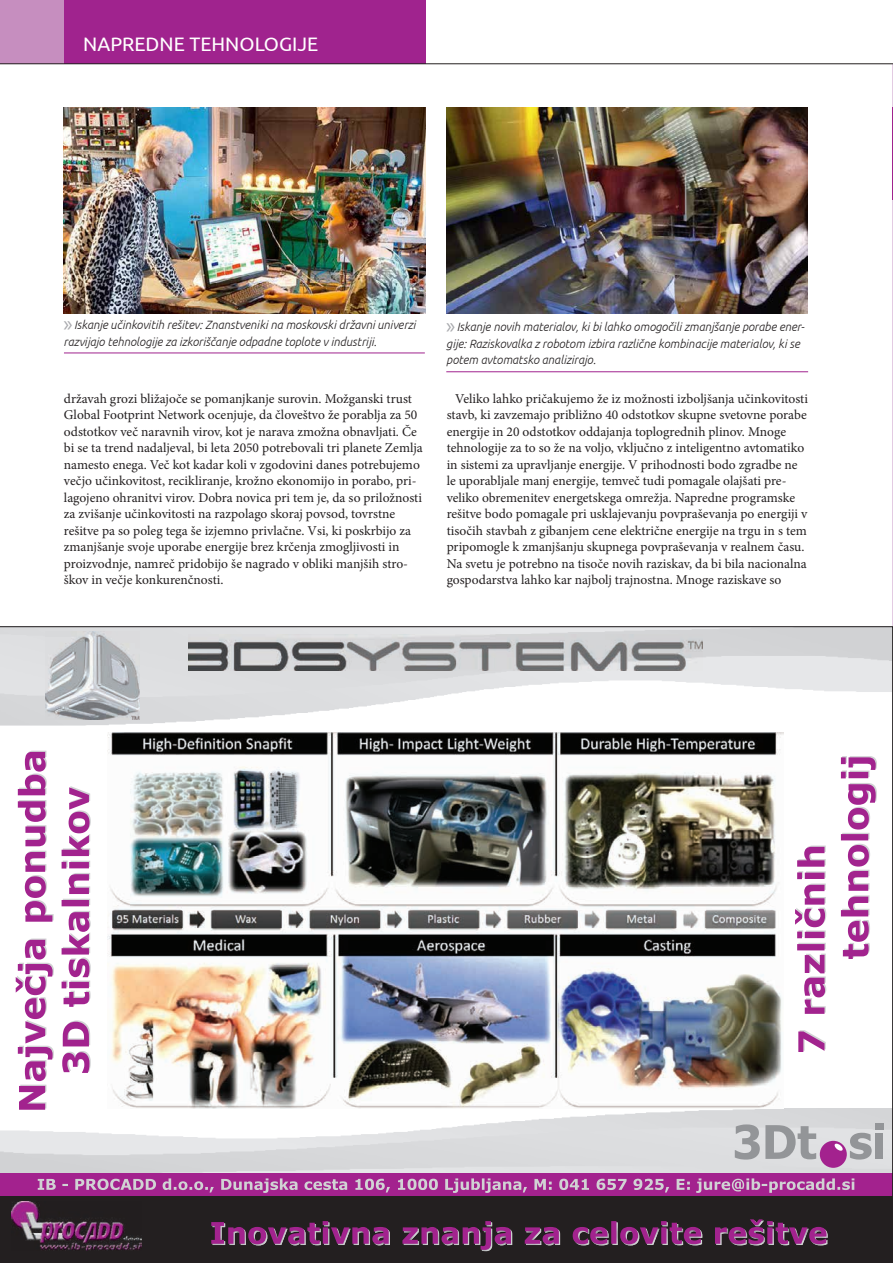
<style>
.page{position:relative;width:893px;height:1263px;background:#fff}
.page>*{position:absolute;margin:0;border:0;box-sizing:border-box;transform-origin:0 0}
.t1{font:19.5px "Ubuntu";color:#fff}
.t2{font:13.5px/16.5px "Minion Pro";color:#231f20}
.t3{font:italic 300 12px/16.5px "Ubuntu";color:#231f20}
.s1{font-family:"Myriad Pro";font-weight:400;font-style:normal;font-size:22.5px;color:#a8a9ad}
</style>
<div class="page">
<div style="left:0;top:0;width:64px;height:64px;background:#c68ebf"></div>
<div style="left:64px;top:0;width:361px;height:64px;background:#a0238e"></div>
<hr style="left:892px;top:64px;width:1px;height:1199px;background:#e3cbe2">
<hr style="left:892px;top:107px;width:1px;height:92px;background:#a0238e">
<img style="left:64px;top:107px;width:361px;height:206px">
<img style="left:446px;top:107px;width:361px;height:206px">
<img style="left:0;top:626px;width:893px;height:637px">
<hr style="left:64px;top:353px;width:361px;height:1px;background:#a0238e">
<hr style="left:446px;top:371px;width:362px;height:1px;background:#a0238e">
<hr style="left:0;top:63px;width:893px;height:1px;background:#231f20">
<h1 class="t1" style="left:83px;top:32px;width:237px">NAPREDNE TEHNOLOGIJE</h1>
<p class="t3" style="left:64px;top:316px;width:354px"><span class="s1">»</span>Iskanje učinkovitih rešitev: Znanstveniki na moskovski državni univerzi razvijajo tehnologije za izkoriščanje odpadne toplote v industriji.</p>
<p class="t3" style="left:446px;top:318px;width:360px"><span class="s1">»</span>Iskanje novih materialov, ki bi lahko omogočili zmanjšanje porabe ener&shy;gije: Raziskovalka z robotom izbira različne kombinacije materialov, ki se potem avtomatsko analizirajo.</p>
<p class="t2" style="left:64px;top:390px;width:360px">državah grozi bližajoče se pomanjkanje surovin. Možganski trust Global Footprint Network ocenjuje, da človeštvo že porablja za 50 odstotkov več naravnih virov, kot je narava zmožna obnavljati. Če bi se ta trend nadaljeval, bi leta 2050 potrebovali tri planete Zemlja namesto enega. Več kot kadar koli v zgodovini danes potrebujemo večjo učinkovitost, recikliranje, krožno ekonomijo in porabo, pri&shy;lagojeno ohranitvi virov. Dobra novica pri tem je, da so priložnosti za zvišanje učinkovitosti na razpolago skoraj povsod, tovrstne rešitve pa so poleg tega še izjemno privlačne. Vsi, ki poskrbijo za zmanjšanje svoje uporabe energije brez krčenja zmogljivosti in proizvodnje, namreč pridobijo še nagrado v obliki manjših stro&shy;škov in večje konkurenčnosti.</p>
<p class="t2" style="left:447px;top:390px;width:363px;text-indent:9px">Veliko lahko pričakujemo že iz možnosti izboljšanja učinkovitosti stavb, ki zavzemajo približno 40 odstotkov skupne svetovne porabe energije in 20 odstotkov oddajanja toplogrednih plinov. Mnoge tehnologije za to so že na voljo, vključno z inteligentno avtomatiko in sistemi za upravljanje energije. V prihodnosti bodo zgradbe ne le uporabljale manj energije, temveč tudi pomagale olajšati pre&shy;veliko obremenitev energetskega omrežja. Napredne programske rešitve bodo pomagale pri usklajevanju povpraševanja po energiji v tisočih stavbah z gibanjem cene električne energije na trgu in s tem pripomogle k zmanjšanju skupnega povpraševanja v realnem času.<br>Na svetu je potrebno na tisoče novih raziskav, da bi bila nacionalna gospodarstva lahko kar najbolj trajnostna. Mnoge raziskave so</p>
</div>
